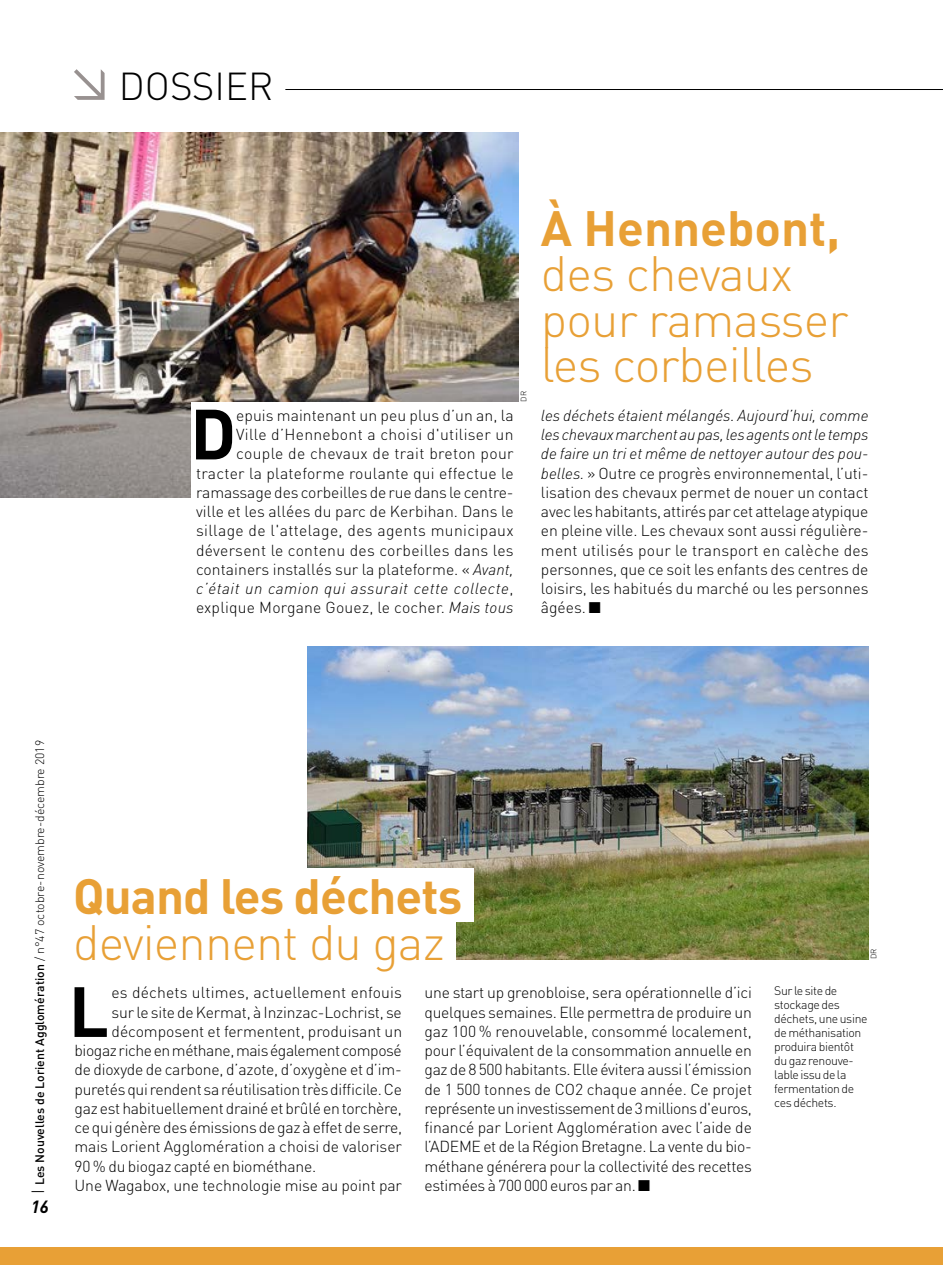
<style>
.page{position:relative;width:943px;height:1265px;background:#fff}
.page>*{position:absolute;margin:0;border:0;box-sizing:border-box;transform-origin:0 0}
.t1{font:700 69.83px "DIN";color:#000}
.t2{font:300 49px/45.5px "DIN";letter-spacing:-.02em;color:#e8a036}
.t3{font:700 49px "DIN";letter-spacing:-.02em;color:#e8a036}
.t4{font:700 49px "DIN";color:#e8a036}
.t5{font:300 38.5px "DIN";color:#000}
.t6{font:italic 700 17.5px "DIN";color:#000}
.t7{font:300 15.75px/19.2px "DIN";letter-spacing:-.005em;color:#000;text-align:justify}
.t8{font:300 15.75px "DIN";letter-spacing:-.025em;color:#000}
.t9{font:300 12.25px/14px "DIN";letter-spacing:-.03em;color:#000}
.t10{font:500 12.25px "DIN";color:#000}
.t11{font:300 7.88px "DIN";color:#000}
.s1{color:#989190}
.s2{font-style:italic}
.s3{font-weight:300;font-size:17.5px}
.s4{font-weight:300}
</style>
<div class="page">
<div style="left:0;top:1248px;width:943px;height:17px;background:#e8a036"></div>
<img style="left:0;top:132px;width:518px;height:366px">
<img style="left:308px;top:647px;width:560px;height:313px">
<hr style="left:285px;top:89px;width:658px;height:1px;background:#000">
<div style="left:73px;top:916px;width:382px;height:53px;background:#fff"></div>
<div style="left:73px;top:868px;width:401px;height:53px;background:#fff"></div>
<div style="left:191px;top:402px;width:327px;height:221px;background:#fff"></div>
<h3 class="t5" style="left:69px;top:62px;width:205px"><span class="s1">➢</span> DOSSIER</h3>
<p class="t11" style="left:519px;top:402px;width:12px;rotate:-90deg">DR</p>
<h1 class="t1" style="left:190px;top:389px;width:48px">D</h1>
<p class="t7" style="left:196px;top:405px;width:319px;text-align:right">epuis maintenant un peu plus d’un an, la<br>Ville d’Hennebont a choisi d'utiliser un couple de chevaux de trait breton pour tracter la plateforme roulante qui effectue le ramassage des corbeilles de rue dans le centre&shy;ville et les allées du parc de Kerbihan. Dans le sillage de l'attelage, des agents municipaux déversent le contenu des corbeilles dans les containers installés sur la plateforme. « <span class="s2">Avant, c’était un camion qui assurait cette collecte</span>, explique Morgane Gouez, le cocher. <span class="s2">Mais tous</span></p>
<h2 class="t4" style="left:541px;top:196px;width:301px">À Hennebont,</h2>
<h2 class="t2" style="left:541px;top:251px;width:309px">des chevaux pour ramasser les corbeilles</h2>
<p class="t7" style="left:541px;top:405px;width:329px"><span class="s2">les déchets étaient mélangés. Aujourd’hui, comme les chevaux marchent au pas, les agents ont le temps de faire un tri et même de nettoyer autour des pou&shy;belles.</span> » Outre ce progrès environnemental, l’uti&shy;lisation des chevaux permet de nouer un contact avec les habitants, attirés par cet attelage atypique en pleine ville. Les chevaux sont aussi régulière&shy;ment utilisés pour le transport en calèche des personnes, que ce soit les enfants des centres de loisirs, les habitués du marché ou les personnes âgées. ■</p>
<p class="t10" style="left:32px;top:1194px;width:456px;rotate:-90deg"><span class="s3">I</span> Les Nouvelles de Lorient Agglomération <span class="s4">/ n°47 octobre-novembre-décembre 2019</span></p>
<p class="t6" style="left:31px;top:1195px;width:20px">16</p>
<h2 class="t3" style="left:73px;top:865px;width:390px">Quand les déchets</h2>
<h2 class="t2" style="left:73px;top:919px;width:373px">deviennent du gaz</h2>
<h1 class="t1" style="left:69px;top:966px;width:42px">L</h1>
<p class="t7" style="left:112px;top:983px;width:292px">es déchets ultimes, actuellement enfouis</p>
<p class="t7" style="left:112px;top:1002px;width:292px">sur le site de Kermat, à Inzinzac-Lochrist, se</p>
<p class="t7" style="left:112px;top:1021px;width:292px">décomposent et fermentent, produisant un</p>
<p class="t8" style="left:75px;top:1041px;width:329px">biogaz riche en méthane, mais également composé</p>
<p class="t7" style="left:75px;top:1060px;width:329px">de dioxyde de carbone, d’azote, d’oxygène et d’im-</p>
<p class="t7" style="left:75px;top:1079px;width:329px">puretés qui rendent sa réutilisation très difficile. Ce</p>
<p class="t7" style="left:75px;top:1098px;width:329px">gaz est habituellement drainé et brûlé en torchère,</p>
<p class="t7" style="left:75px;top:1118px;width:329px">ce qui génère des émissions de gaz à effet de serre,</p>
<p class="t7" style="left:75px;top:1137px;width:329px">mais Lorient Agglomération a choisi de valoriser</p>
<p class="t7" style="left:75px;top:1156px;width:243px">90 % du biogaz capté en biométhane.</p>
<p class="t7" style="left:75px;top:1175px;width:329px">Une Wagabox, une technologie mise au point par</p>
<p class="t7" style="left:424px;top:983px;width:329px">une start up grenobloise, sera opérationnelle d’ici quelques semaines. Elle permettra de produire un gaz 100 % renouvelable, consommé localement, pour l’équivalent de la consommation annuelle en gaz de 8 500 habitants. Elle évitera aussi l’émission de 1 500 tonnes de CO2 chaque année. Ce projet représente un investissement de 3 millions d'euros, financé par Lorient Agglomération avec l’aide de l’ADEME et de la Région Bretagne. La vente du bio&shy;méthane générera pour la collectivité des recettes estimées à 700 000 euros par an. ■</p>
<p class="t11" style="left:868px;top:959px;width:12px;rotate:-90deg">DR</p>
<p class="t9" style="left:774px;top:984px;width:95px">Sur le site de stockage des déchets, une usine de méthanisation produira bientôt du gaz renouve&shy;lable issu de la fermentation de ces déchets.</p>
</div>
